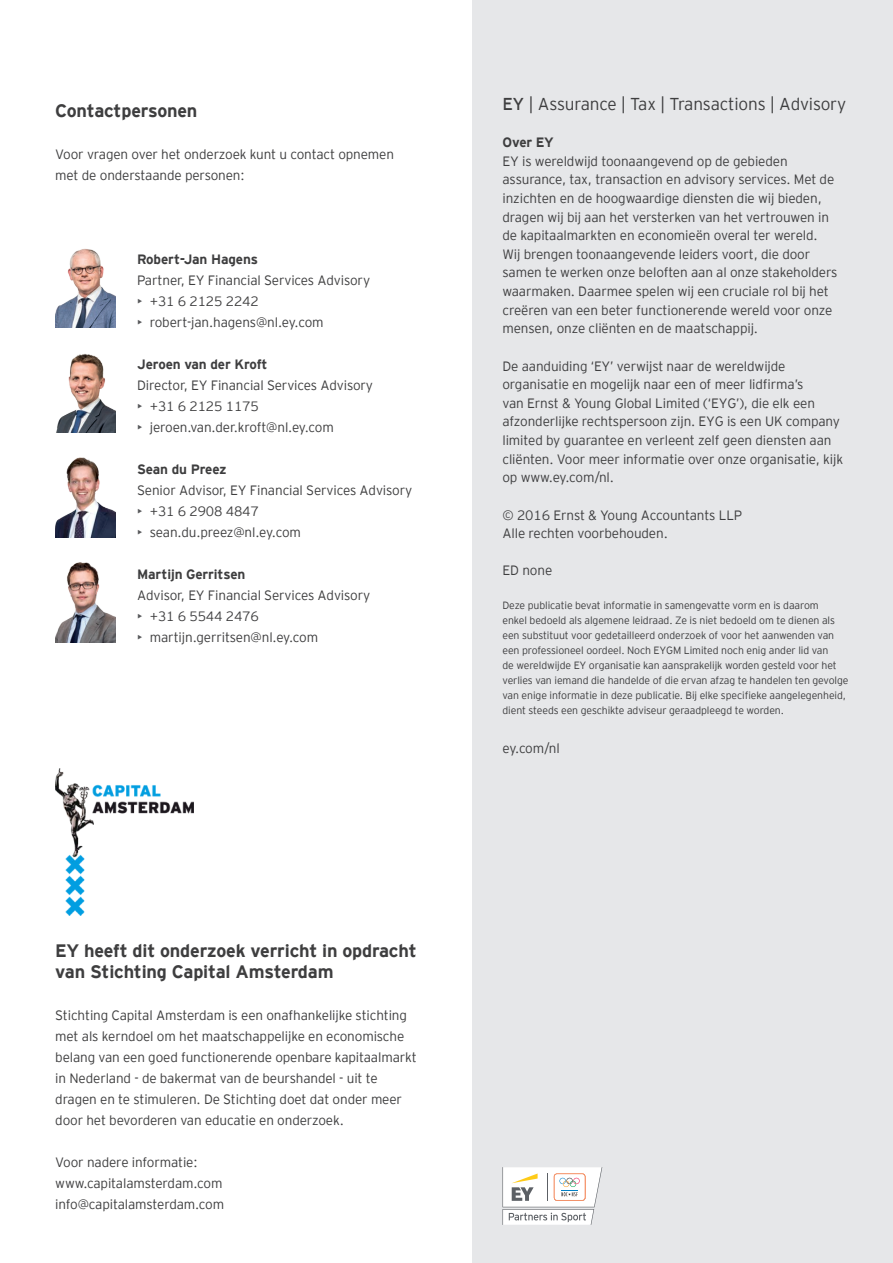
<style>
.page{position:relative;width:893px;height:1263px;background:#fff}
.page>*{position:absolute;margin:0;border:0;box-sizing:border-box;transform-origin:0 0}
.G-Header_2{font:700 18px/21px "EY Interstate";letter-spacing:-.01em;color:#3e3e3f}
.t1{font:300 17.25px "EY Interstate";letter-spacing:-.01em;color:#3e3e3f}
.K-Body_copy{font:300 13.5px/18.6px "EY Interstate";letter-spacing:-.01em;color:#3e3e3f}
.K-Body_copy-2{font:700 13.5px "EY Interstate";letter-spacing:-.01em;color:#3e3e3f}
.t2{font:300 10.5px/15px "EY Interstate";letter-spacing:-.01em;color:#3e3e3f}
.s1{color:#57585a}
.s2{font-weight:400}
</style>
<div class="page">
<div style="left:472px;top:0;width:421px;height:1263px;background:#e6e7e9"></div>
<svg style="left:502px;top:1167px;width:100px;height:58px;background:#e9e7e5"></svg>
<img style="left:55px;top:248px;width:61px;height:79px">
<img style="left:56px;top:354px;width:60px;height:78px">
<img style="left:55px;top:457px;width:61px;height:80px">
<img style="left:55px;top:562px;width:61px;height:80px">
<img style="left:55px;top:768px;width:139px;height:147px">
<p class="G-Header_2" style="left:55px;top:99px;width:144px">Contactpersonen</p>
<p class="K-Body_copy" style="left:55px;top:143px;width:340px;line-height:21px">Voor vragen over het onderzoek kunt u contact opnemen met de onderstaande personen:</p>
<p class="K-Body_copy-2" style="left:137px;top:249px;width:122px">Robert-Jan Hagens</p>
<p class="K-Body_copy" style="left:137px;top:270px;width:235px">Partner, EY Financial Services Advisory</p>
<p class="K-Body_copy" style="left:137px;top:291px;width:123px"><span class="s1">•</span> +31 6 2125 2242</p>
<p class="K-Body_copy" style="left:137px;top:312px;width:188px"><span class="s1">•</span> robert-jan.hagens@nl.ey.com</p>
<p class="K-Body_copy-2" style="left:137px;top:354px;width:132px">Jeroen van der Kroft</p>
<p class="K-Body_copy" style="left:137px;top:375px;width:237px">Director, EY Financial Services Advisory</p>
<p class="K-Body_copy" style="left:137px;top:396px;width:123px"><span class="s1">•</span> +31 6 2125 1175</p>
<p class="K-Body_copy" style="left:137px;top:417px;width:198px"><span class="s1">•</span> jeroen.van.der.kroft@nl.ey.com</p>
<p class="K-Body_copy-2" style="left:137px;top:459px;width:91px">Sean du Preez</p>
<p class="K-Body_copy" style="left:137px;top:480px;width:277px">Senior Advisor, EY Financial Services Advisory</p>
<p class="K-Body_copy" style="left:137px;top:501px;width:123px"><span class="s1">•</span> +31 6 2908 4847</p>
<p class="K-Body_copy" style="left:137px;top:522px;width:165px"><span class="s1">•</span> sean.du.preez@nl.ey.com</p>
<p class="K-Body_copy-2" style="left:137px;top:564px;width:110px">Martijn Gerritsen</p>
<p class="K-Body_copy" style="left:137px;top:585px;width:235px">Advisor, EY Financial Services Advisory</p>
<p class="K-Body_copy" style="left:137px;top:606px;width:123px"><span class="s1">•</span> +31 6 5544 2476</p>
<p class="K-Body_copy" style="left:137px;top:627px;width:182px"><span class="s1">•</span> martijn.gerritsen@nl.ey.com</p>
<p class="G-Header_2" style="left:55px;top:939px;width:363px">EY heeft dit onderzoek verricht in opdracht van Stichting Capital Amsterdam</p>
<p class="K-Body_copy" style="left:55px;top:1004px;width:363px;line-height:21px">Stichting Capital Amsterdam is een onafhankelijke stichting met als kerndoel om het maatschappelijke en economische belang van een goed functionerende openbare kapitaalmarkt in Nederland - de bakermat van de beurshandel - uit te dragen en te stimuleren. De Stichting doet dat onder meer door het bevorderen van educatie en onderzoek.</p>
<p class="K-Body_copy" style="left:55px;top:1152px;width:144px">Voor nadere informatie:</p>
<p class="K-Body_copy" style="left:55px;top:1173px;width:169px">www.capitalamsterdam.com</p>
<p class="K-Body_copy" style="left:55px;top:1194px;width:170px">info@capitalamsterdam.com</p>
<p class="t1" style="left:502px;top:91px;width:345px"><span class="s2">EY</span> | Assurance | Tax | Transactions | Advisory</p>
<p class="K-Body_copy-2" style="left:502px;top:132px;width:53px">Over EY</p>
<p class="K-Body_copy" style="left:502px;top:151px;width:337px">EY is wereldwijd toonaangevend op de gebieden assurance, tax, transaction en advisory services. Met de inzichten en de hoogwaardige diensten die wij bieden, dragen wij bij aan het versterken van het vertrouwen in de kapitaalmarkten en economieën overal ter wereld.<br>Wij brengen toonaangevende leiders voort, die door samen te werken onze beloften aan al onze stakeholders waarmaken. Daarmee spelen wij een cruciale rol bij het creëren van een beter functionerende wereld voor onze mensen, onze cliënten en de maatschappij.</p>
<p class="K-Body_copy" style="left:502px;top:356px;width:342px">De aanduiding ‘EY’ verwijst naar de wereldwijde organisatie en mogelijk naar een of meer lidfirma’s<br>van Ernst &amp; Young Global Limited (‘EYG’), die elk een afzonderlijke rechtspersoon zijn. EYG is een UK company limited by guarantee en verleent zelf geen diensten aan cliënten. Voor meer informatie over onze organisatie, kijk op www.ey.com/nl.</p>
<p class="K-Body_copy" style="left:502px;top:505px;width:241px">© 2016 Ernst &amp; Young Accountants LLP</p>
<p class="K-Body_copy" style="left:502px;top:523px;width:167px">Alle rechten voorbehouden.</p>
<p class="K-Body_copy" style="left:502px;top:560px;width:51px">ED none</p>
<p class="t2" style="left:502px;top:597px;width:348px">Deze publicatie bevat informatie in samengevatte vorm en is daarom<br>enkel bedoeld als algemene leidraad. Ze is niet bedoeld om te dienen als een substituut voor gedetailleerd onderzoek of voor het aanwenden van een professioneel oordeel. Noch EYGM Limited noch enig ander lid van<br>de wereldwijde EY organisatie kan aansprakelijk worden gesteld voor het verlies van iemand die handelde of die ervan afzag te handelen ten gevolge van enige informatie in deze publicatie. Bij elke specifieke aangelegenheid, dient steeds een geschikte adviseur geraadpleegd te worden.</p>
<p class="K-Body_copy" style="left:502px;top:738px;width:59px">ey.com/nl</p>
</div>
